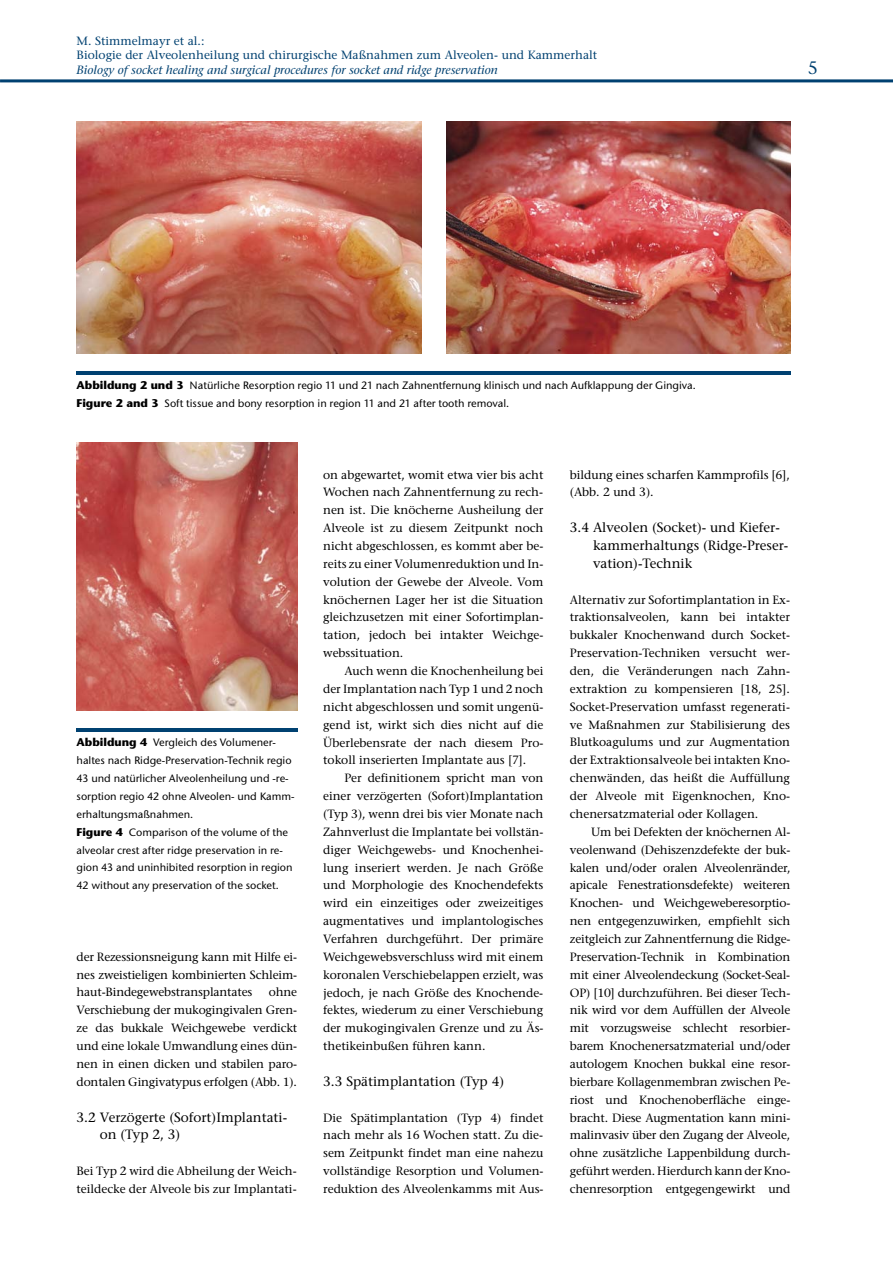
<style>
.page{position:relative;width:893px;height:1263px;background:#fff}
.page>*{position:absolute;margin:0;border:0;box-sizing:border-box;transform-origin:0 0}
.t1{font:18px "Stone Serif";color:#004171}
.t2{font:13.5px/17.9px "Stone Serif";color:#000}
.t3{font:12px/17.9px "Stone Serif";color:#000;text-align:justify}
.t4{font:12px/14.9px "Stone Serif";color:#004171}
.t5{font:italic 12px "Stone Serif";color:#004171}
.t6{font:500 11.25px/17.9px "Stone Sans EF";letter-spacing:-.005em;color:#000}
.s1{font-family:"Stone Sans";font-weight:700}
</style>
<div class="page">
<img style="left:77px;top:121px;width:344px;height:232px">
<hr style="left:77px;top:371px;width:714px;height:3px;background:#004171">
<img style="left:446px;top:121px;width:345px;height:232px">
<img style="left:77px;top:443px;width:221px;height:268px">
<hr style="left:77px;top:728px;width:221px;height:4px;background:#004171">
<hr style="left:0;top:79px;width:893px;height:3px;background:#004171">
<p class="t4" style="left:77px;top:33px;width:522px">M. Stimmelmayr et al.:<br>Biologie der Alveolen heilung und chirurgische Maßnahmen zum Alveolen- und Kammerhalt</p>
<p class="t5" style="left:77px;top:63px;width:422px">Biology of socket healing and surgical procedures for socket and ridge preservation</p>
<h1 class="t1" style="left:808px;top:57px;width:12px">5</h1>
<p class="t6" style="left:77px;top:377px;width:621px"><span class="s1">Abbildung 2 und 3</span> Natürliche Resorption regio 11 und 21 nach Zahnentfernung klinisch und nach Aufklappung der Gingiva.<br><span class="s1">Figure 2 and 3</span> Soft tissue and bony resorption in region 11 and 21 after tooth removal.</p>
<p class="t6" style="left:77px;top:734px;width:220px"><span class="s1">Abbildung 4</span> Vergleich des Volumener&shy;haltes nach Ridge-Preservation-Technik regio 43 und natürlicher Alveolenheilung und -re&shy;sorption regio 42 ohne Alveolen- und Kamm&shy;erhaltungsmaßnahmen.<br><span class="s1">Figure 4</span> Comparison of the volume of the alveolar crest after ridge preservation in re&shy;gion 43 and uninhibited resorption in region 42 without any preservation of the socket.</p>
<p class="t3" style="left:77px;top:947px;width:222px">der Rezessionsneigung kann mit Hilfe ei&shy;nes zweistieligen kombinierten Schleim&shy;haut-Bindegewebstransplantates</p>
<p class="t3" style="left:77px;top:983px;width:222px;text-indent:192px">ohne Verschiebung der mukogingivalen Gren&shy;ze das bukkale Weichgewebe verdickt und eine lokale Umwandlung eines dün&shy;nen in einen dicken und stabilen paro&shy;dontalen Gingivatypus erfolgen (Abb. 1).</p>
<p class="t2" style="left:100px;top:1108px;width:189px;text-indent:-23px">3.2 Verzögerte (Sofort)Implantati&shy;on (Typ 2, 3)</p>
<p class="t3" style="left:77px;top:1162px;width:222px">Bei Typ 2 wird die Abheilung der Weich&shy;teildecke der Alveole bis zur Implantati-</p>
<p class="t3" style="left:323px;top:465px;width:222px">on abgewartet, womit etwa vier bis acht Wochen nach Zahnentfernung zu rech&shy;nen ist. Die knöcherne Ausheilung der Alveole ist zu diesem Zeitpunkt noch nicht abgeschlossen, es kommt aber be&shy;reits zu einer Volumenreduktion und In&shy;volution der Gewebe der Alveole. Vom knöchernen Lager her ist die Situation gleichzusetzen mit einer Sofortimplan&shy;tation, jedoch bei intakter Weichge&shy;webssituation.</p>
<p class="t3" style="left:323px;top:662px;width:222px;text-indent:21px">Auch wenn die Knochenheilung bei der Implantation nach Typ 1 und 2 noch nicht abgeschlossen und somit ungenü&shy;gend ist, wirkt sich dies nicht auf die Überlebensrate der nach diesem Pro&shy;tokoll inserierten Implantate aus [7].</p>
<p class="t3" style="left:323px;top:769px;width:222px;text-indent:21px">Per definitionem spricht man von einer verzögerten (Sofort)Implantation (Typ 3), wenn drei bis vier Monate nach Zahnverlust die Implantate bei vollstän&shy;diger Weichgewebs- und Knochenhei&shy;lung inseriert werden. Je nach Größe und Morphologie des Knochendefekts wird ein einzeitiges oder zweizeitiges augmentatives und implantologisches Verfahren durchgeführt. Der primäre Weichgewebsverschluss wird mit einem koronalen Verschiebelappen erzielt, was jedoch, je nach Größe des Knochende&shy;fektes, wiederum zu einer Verschiebung der mukogingivalen Grenze und zu Äs&shy;thetikeinbußen führen kann.</p>
<p class="t2" style="left:323px;top:1072px;width:182px">3.3 Spätimplantation (Typ 4)</p>
<p class="t3" style="left:323px;top:1108px;width:222px">Die Spätimplantation (Typ 4) findet nach mehr als 16 Wochen statt. Zu die&shy;sem Zeitpunkt findet man eine nahezu vollständige Resorption und Volumen&shy;reduktion des Alveolenkamms mit Aus-</p>
<p class="t3" style="left:570px;top:465px;width:221px">bildung eines scharfen Kammprofils [6], (Abb. 2 und 3).</p>
<p class="t2" style="left:593px;top:518px;width:197px;text-indent:-23px">3.4 Alveolen (Socket)- und Kiefer&shy;kammerhaltungs (Ridge-Preser&shy;vation)-Technik</p>
<p class="t3" style="left:570px;top:590px;width:222px">Alternativ zur Sofortimplantation in Ex&shy;traktionsalveolen, kann bei intakter bukkaler Knochenwand durch Socket-Preservation-Techniken versucht wer&shy;den, die Veränderungen nach Zahn&shy;extraktion zu kompensieren [18, 25].<br>Socket-Preservation umfasst regenerati&shy;ve Maßnahmen zur Stabilisierung des Blutkoagulums und zur Augmentation der Extraktionsalveole bei intakten Kno&shy;chenwänden, das heißt die Auffüllung der Alveole mit Eigenknochen, Kno&shy;chenersatzmaterial oder Kollagen.</p>
<p class="t3" style="left:570px;top:822px;width:222px;text-indent:21px">Um bei Defekten der knöchernen Al&shy;veolenwand (Dehiszenzdefekte der buk&shy;kalen und/oder oralen Alveolenränder, apicale Fenestrationsdefekte) weiteren Knochen- und Weichgeweberesorptio&shy;nen entgegenzuwirken, empfiehlt sich zeitgleich zur Zahnentfernung die Ridge-Preservation-Technik in Kombination mit einer Alveolendeckung (Socket-Seal-OP) [10] durchzuführen. Bei dieser Tech&shy;nik wird vor dem Auffüllen der Alveole mit vorzugsweise schlecht resorbier&shy;barem Knochenersatzmaterial und/oder autologem Knochen bukkal eine resor&shy;bierbare Kollagenmembran zwischen Pe&shy;riost und Knochenoberfläche einge&shy;bracht. Diese Augmentation kann mini&shy;malinvasiv über den Zugang der Alveole, ohne zusätzliche Lappenbildung durch&shy;geführt werden. Hierdurch kann der Kno&shy;chenresorption entgegengewirkt und</p>
</div>
